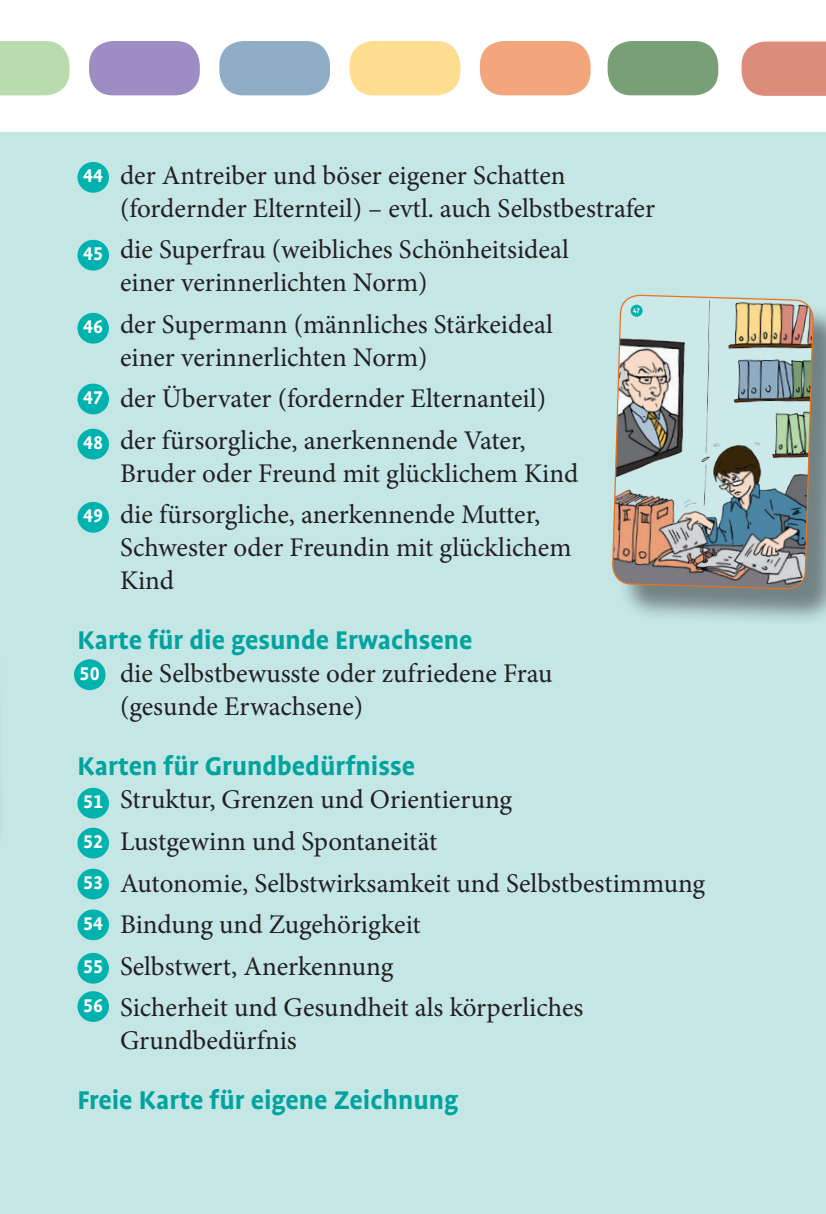
<style>
.page{position:relative;width:826px;height:1214px;background:#fff}
.page>*{position:absolute;margin:0;border:0;box-sizing:border-box;transform-origin:0 0}
.t1{font:700 29.4px "Profile OT";color:#00a39e}
.t2{font:27px/41.4px "Minion Pro";color:#231f20}
.t3{font:700 21px/40.5px "Profile OT";color:#fff}
</style>
<div class="page">
<div style="left:0;top:133px;width:825px;height:1080px;background:#c4e6e5"></div>
<div style="left:479px;top:41px;width:111px;height:54px;background:#f3a57c;border-radius:24px"></div>
<div style="left:607px;top:41px;width:110px;height:54px;background:#799f76;border-radius:24px"></div>
<div style="left:349px;top:41px;width:111px;height:54px;background:#ffdd91;border-radius:24px"></div>
<div style="left:219px;top:41px;width:111px;height:54px;background:#8faec5;border-radius:24px"></div>
<div style="left:89px;top:41px;width:111px;height:54px;background:#9c8dc3;border-radius:24px"></div>
<div style="left:0;top:41px;width:69px;height:54px;background:#b8dcac"></div>
<svg style="left:741px;top:41px;width:84px;height:55px;background:#dd9384"></svg>
<div style="left:77px;top:162px;width:32px;height:31px;background:#00b2ad;border-radius:50%"></div>
<div style="left:77px;top:240px;width:32px;height:30px;background:#00b2ad;border-radius:50%"></div>
<div style="left:77px;top:313px;width:32px;height:30px;background:#00b2ad;border-radius:50%"></div>
<div style="left:77px;top:383px;width:32px;height:31px;background:#00b2ad;border-radius:50%"></div>
<div style="left:77px;top:428px;width:32px;height:31px;background:#00b2ad;border-radius:50%"></div>
<div style="left:77px;top:502px;width:32px;height:30px;background:#00b2ad;border-radius:50%"></div>
<div style="left:74px;top:659px;width:31px;height:31px;background:#00b2ad;border-radius:50%"></div>
<div style="left:77px;top:787px;width:32px;height:31px;background:#00b2ad;border-radius:50%"></div>
<div style="left:77px;top:827px;width:32px;height:31px;background:#00b2ad;border-radius:50%"></div>
<div style="left:77px;top:868px;width:32px;height:31px;background:#00b2ad;border-radius:50%"></div>
<div style="left:77px;top:909px;width:32px;height:31px;background:#00b2ad;border-radius:50%"></div>
<div style="left:77px;top:952px;width:32px;height:31px;background:#00b2ad;border-radius:50%"></div>
<div style="left:77px;top:991px;width:32px;height:30px;background:#00b2ad;border-radius:50%"></div>
<div style="left:616px;top:300px;width:209px;height:326px;background:#231f20;opacity:.5"></div>
<img style="left:612px;top:294px;width:201px;height:332px">
<svg style="left:632px;top:308px;width:7px;height:5px"></svg>
<p class="t2" style="left:120px;top:158px;width:536px;line-height:33px">der Antreiber und böser eigener Schatten (fordernder Elternteil) – evtl. auch Selbstbestrafer</p>
<p class="t2" style="left:120px;top:233px;width:450px;line-height:33px">die Superfrau (weibliches Schönheitsideal einer verinnerlichten Norm)</p>
<p class="t2" style="left:120px;top:307px;width:434px;line-height:33px">der Supermann (männliches Stärkeideal einer verinnerlichten Norm)</p>
<p class="t2" style="left:120px;top:378px;width:427px">der Übervater (fordernder Elternanteil) der fürsorgliche, anerkennende Vater,</p>
<p class="t2" style="left:120px;top:452px;width:459px">Bruder oder Freund mit glücklichem Kind die fürsorgliche, anerkennende Mutter,</p>
<p class="t2" style="left:120px;top:531px;width:452px;line-height:33px">Schwester oder Freundin mit glücklichem<br>Kind</p>
<p class="t1" style="left:77px;top:624px;width:396px">Karte für die gesunde Erwachsene</p>
<p class="t2" style="left:120px;top:657px;width:434px;line-height:33px">die Selbstbewusste oder zufriedene Frau (gesunde Erwachsene)</p>
<p class="t1" style="left:77px;top:750px;width:339px">Karten für Grundbedürfnisse</p>
<p class="t2" style="left:120px;top:779px;width:586px">Struktur, Grenzen und Orientierung<br>Lustgewinn und Spontaneität<br>Autonomie, Selbstwirksamkeit und Selbstbestimmung Bindung und Zugehörigkeit<br>Selbstwert, Anerkennung<br>Sicherheit und Gesundheit als körperliches</p>
<p class="t2" style="left:120px;top:1019px;width:178px">Grundbedürfnis</p>
<p class="t1" style="left:77px;top:1084px;width:382px">Freie Karte für eigene Zeichnung</p>
<p class="t3" style="left:83px;top:157px;width:22px">44</p>
<p class="t3" style="left:83px;top:234px;width:22px">45</p>
<p class="t3" style="left:83px;top:307px;width:22px">46</p>
<p class="t3" style="left:83px;top:376px;width:22px;line-height:45px">47<br>48</p>
<p class="t3" style="left:83px;top:496px;width:22px">49</p>
<p class="t3" style="left:80px;top:654px;width:22px">50</p>
<p class="t3" style="left:83px;top:782px;width:22px;text-align:justify">51<br>52<br>53<br>54</p>
<p class="t3" style="left:83px;top:948px;width:22px;line-height:38.4px">55<br>56</p>
</div>
